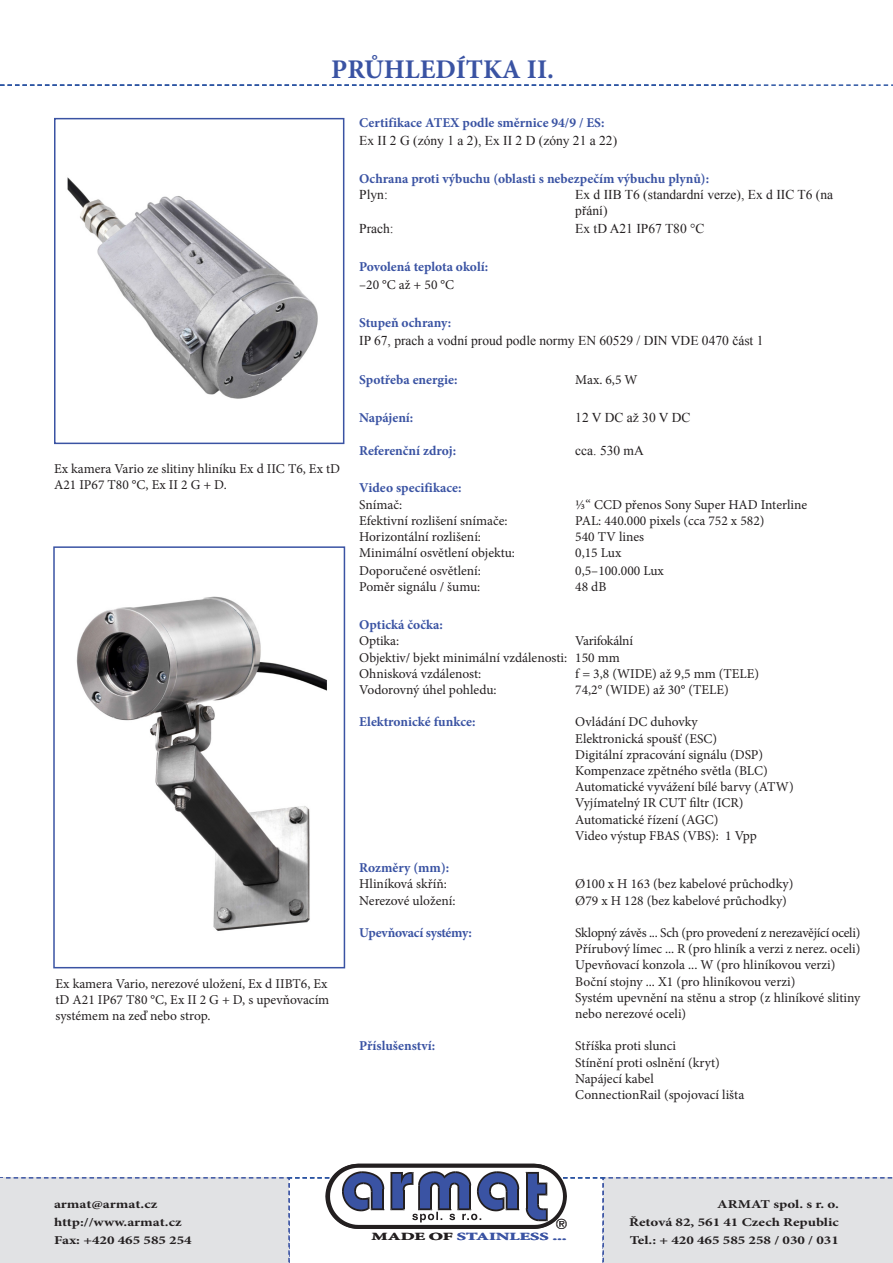
<style>
.page{position:relative;width:893px;height:1263px;background:#fff}
.page>*{position:absolute;margin:0;border:0;box-sizing:border-box;transform-origin:0 0}
.t1{font:700 27px "Minion Pro";color:#3a53a3}
.Text{font:13.5px/16.2px "Minion Pro";color:#231f20}
.t2{font:700 13.5px "Minion Pro";color:#3a53a3}
.Text-2{font:13.5px/16.2px "Times New Roman";color:#231f20}
.Text-3{font:13.5px "Minion Pro";letter-spacing:-.02em;color:#231f20}
.t3{font:700 13.5px "Minion Pro";letter-spacing:-.02em;color:#3a53a3}
.t4{font:700 12px/18px "Minion Pro";color:#231f20;scale:1.25 1}
.t5{font:700 10.95px "Minion Pro";color:#3a53a3;scale:1.67 1}
.s1{color:#231f20}
</style>
<div class="page">
<svg style="left:0;top:1164px;width:893px;height:99px"></svg>
<hr style="left:0;top:1178px;width:4px;height:85px;background:#e1e2e4">
<svg style="left:0;top:84px;width:893px;height:2px"></svg>
<img style="left:67px;top:177px;width:251px;height:222px">
<div style="left:54px;top:118px;width:290px;height:326px;border:2px solid #3a53a3"></div>
<img style="left:76px;top:596px;width:251px;height:335px">
<div style="left:53px;top:546px;width:292px;height:422px;border:2px solid #3a53a3"></div>
<p class="t1" style="left:331px;top:50px;width:224px">PRŮHLEDÍTKA II.</p>
<p class="t2" style="left:359px;top:113px;width:247px">Certifikace ATEX podle směrnice 94/9 / ES:</p>
<p class="Text-2" style="left:359px;top:132px;width:259px">Ex II 2 G (zóny 1 a 2), Ex II 2 D (zóny 21 a 22)</p>
<p class="t2" style="left:359px;top:169px;width:351px">Ochrana proti výbuchu (oblasti s nebezpečím výbuchu plynů):</p>
<p class="Text-2" style="left:359px;top:186px;width:30px">Plyn:</p>
<p class="Text-2" style="left:575px;top:186px;width:259px">Ex d IIB T6 (standardní verze), Ex d IIC T6 (na přání)</p>
<p class="Text-2" style="left:359px;top:220px;width:36px">Prach:</p>
<p class="Text-2" style="left:575px;top:220px;width:131px">Ex tD A21 IP67 T80 °C</p>
<p class="t2" style="left:359px;top:257px;width:130px">Povolená teplota okolí:</p>
<p class="Text" style="left:359px;top:277px;width:96px">–20 °C až + 50 °C</p>
<p class="t2" style="left:359px;top:313px;width:94px">Stupeň ochrany:</p>
<p class="Text-2" style="left:359px;top:332px;width:406px">IP 67, prach a vodní proud podle normy EN 60529 / DIN VDE 0470 část 1</p>
<p class="t2" style="left:359px;top:371px;width:100px">Spotřeba energie:</p>
<p class="Text" style="left:575px;top:372px;width:64px">Max. 6,5 W</p>
<p class="t2" style="left:359px;top:408px;width:56px">Napájení:</p>
<p class="Text-2" style="left:575px;top:409px;width:117px">12 V DC až 30 V DC</p>
<p class="t2" style="left:359px;top:441px;width:99px">Referenční zdroj:</p>
<p class="Text-2" style="left:575px;top:442px;width:70px">cca. 530 mA</p>
<p class="t2" style="left:359px;top:479px;width:104px">Video specifikace:</p>
<p class="Text" style="left:359px;top:496px;width:45px">Snímač:</p>
<p class="Text" style="left:575px;top:496px;width:233px">⅓“ CCD přenos Sony Super HAD Interline</p>
<p class="Text" style="left:359px;top:512px;width:150px">Efektivní rozlišení snímače:</p>
<p class="Text" style="left:575px;top:512px;width:191px">PAL: 440.000 pixels (cca 752 x 582)</p>
<p class="Text" style="left:359px;top:529px;width:123px">Horizontální rozlišení:</p>
<p class="Text" style="left:575px;top:529px;width:70px">540 TV lines</p>
<p class="Text" style="left:359px;top:545px;width:157px">Minimální osvětlení objektu:</p>
<p class="Text" style="left:575px;top:545px;width:48px">0,15 Lux</p>
<p class="Text" style="left:359px;top:563px;width:123px">Doporučené osvětlení:</p>
<p class="Text" style="left:575px;top:563px;width:90px">0,5–100.000 Lux</p>
<p class="Text" style="left:359px;top:579px;width:123px">Poměr signálu / šumu:</p>
<p class="Text" style="left:575px;top:579px;width:33px">48 dB</p>
<p class="t2" style="left:359px;top:615px;width:85px">Optická čočka:</p>
<p class="Text" style="left:359px;top:633px;width:41px">Optika:</p>
<p class="Text-3" style="left:575px;top:632px;width:59px">Varifokální</p>
<p class="Text" style="left:359px;top:649px;width:262px">Objektiv/ bjekt minimální vzdálenosti: 150 mm</p>
<p class="Text" style="left:359px;top:665px;width:124px">Ohnisková vzdálenost:</p>
<p class="Text" style="left:575px;top:665px;width:185px">f = 3,8 (WIDE) až 9,5 mm (TELE)</p>
<p class="Text" style="left:359px;top:682px;width:139px">Vodorovný úhel pohledu:</p>
<p class="Text" style="left:575px;top:682px;width:155px">74,2° (WIDE) až 30° (TELE)</p>
<p class="t2" style="left:359px;top:713px;width:118px">Elektronické funkce:</p>
<p class="Text" style="left:575px;top:714px;width:124px">Ovládání DC duhovky</p>
<p class="Text" style="left:575px;top:730px;width:143px">Elektronická spoušť (ESC)</p>
<p class="Text" style="left:575px;top:746px;width:189px">Digitální zpracování signálu (DSP)</p>
<p class="Text" style="left:575px;top:763px;width:194px">Kompenzace zpětného světla (BLC)</p>
<p class="Text" style="left:575px;top:779px;width:220px">Automatické vyvážení bílé barvy (ATW)</p>
<p class="Text" style="left:575px;top:795px;width:170px">Vyjímatelný IR CUT filtr (ICR)</p>
<p class="Text" style="left:575px;top:811px;width:145px">Automatické řízení (AGC)</p>
<p class="Text" style="left:575px;top:827px;width:183px">Video výstup FBAS (VBS): 1 Vpp</p>
<p class="t2" style="left:359px;top:858px;width:91px">Rozměry (mm):</p>
<p class="Text" style="left:359px;top:876px;width:89px">Hliníková skříň:</p>
<p class="Text" style="left:575px;top:876px;width:220px">Ø100 x H 163 (bez kabelové průchodky)</p>
<p class="Text" style="left:359px;top:892px;width:98px">Nerezové uložení:</p>
<p class="Text" style="left:575px;top:892px;width:213px">Ø79 x H 128 (bez kabelové průchodky)</p>
<p class="t3" style="left:359px;top:923px;width:114px">Upevňovací systémy:</p>
<p class="Text-3" style="left:575px;top:924px;width:287px">Sklopný závěs ... Sch (pro provedení z nerezavějící oceli)</p>
<p class="Text" style="left:575px;top:941px;width:287px">Přírubový límec ... R (pro hliník a verzi z nerez. oceli)</p>
<p class="Text" style="left:575px;top:957px;width:262px">Upevňovací konzola ... W (pro hliníkovou verzi)</p>
<p class="Text" style="left:575px;top:973px;width:222px">Boční stojny ... X1 (pro hliníkovou verzi)</p>
<p class="Text" style="left:575px;top:989px;width:287px">Systém upevnění na stěnu a strop (z hliníkové slitiny nebo nerezové oceli)</p>
<p class="t2" style="left:359px;top:1037px;width:77px">Příslušenství:</p>
<p class="Text" style="left:575px;top:1038px;width:102px">Stříška proti slunci</p>
<p class="Text" style="left:575px;top:1054px;width:146px">Stínění proti oslnění (kryt)</p>
<p class="Text" style="left:575px;top:1070px;width:80px">Napájecí kabel</p>
<p class="Text" style="left:575px;top:1087px;width:170px">ConnectionRail (spojovací lišta</p>
<p class="Text" style="left:54px;top:460px;width:288px">Ex kamera Vario ze slitiny hliníku Ex d IIC T6, Ex tD<br>A21 IP67 T80 °C, Ex II 2 G + D.</p>
<p class="Text" style="left:56px;top:975px;width:275px">Ex kamera Vario, nerezové uložení, Ex d IIBT6, Ex tD A21 IP67 T80 °C, Ex II 2 G + D, s upevňovacím systémem na zeď nebo strop.</p>
<p class="t4" style="left:54px;top:1195px;width:112px">armat@armat.cz http://www.armat.cz<br>Fax: +420 465 585 254</p>
<p class="t4" style="left:629px;top:1195px;width:169px;text-align:justify;text-indent:88px">ARMAT spol. s r. o.<br>Řetová 82, 561 41 Czech Republic Tel.: + 420 465 585 258 / 030 / 031</p>
<p class="t5" style="left:372px;top:1229px;width:118px"><span class="s1">MADE OF</span> STAINLESS ...</p>
</div>
